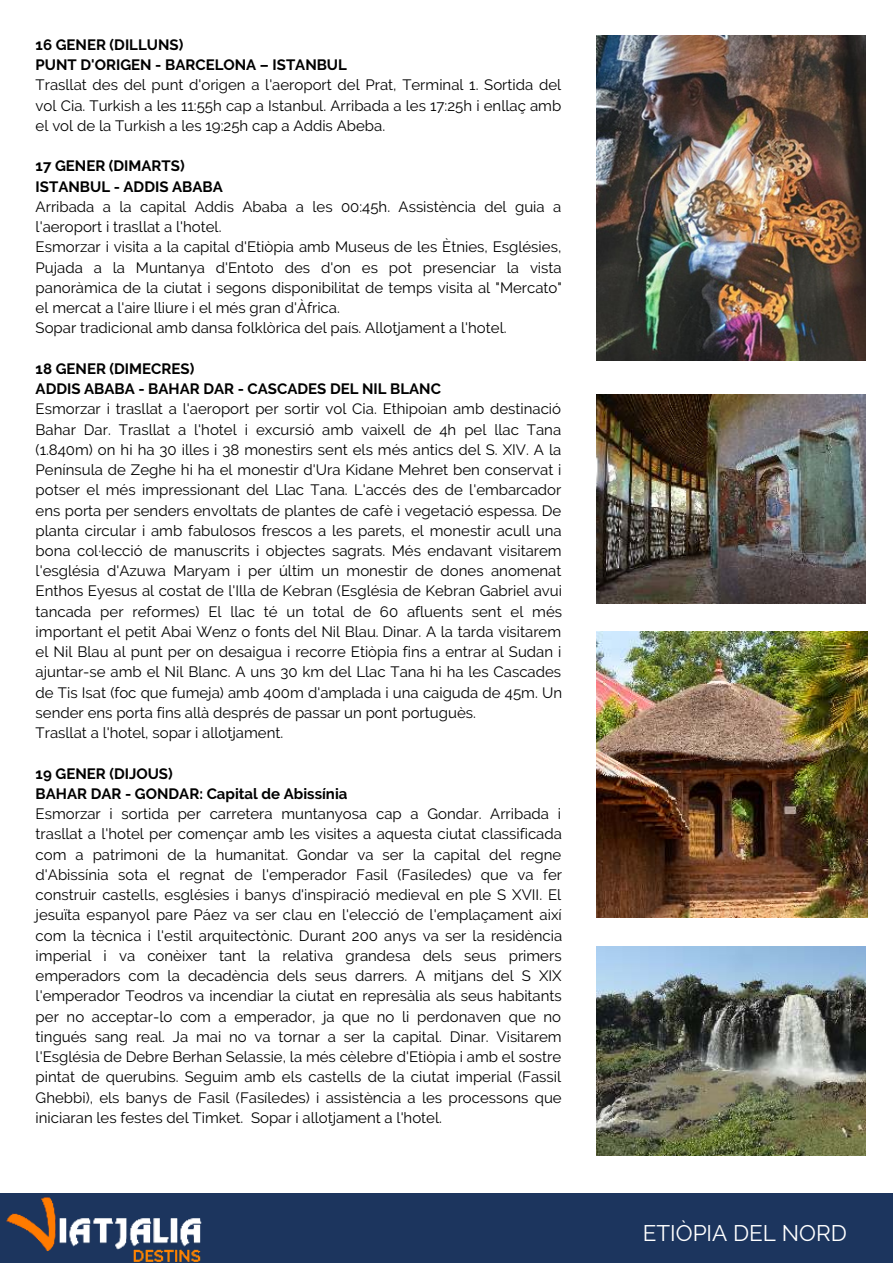
<style>
.page{position:relative;width:893px;height:1264px;background:#fff}
.page>*{position:absolute;margin:0;border:0;box-sizing:border-box;transform-origin:0 0}
.t1{font:22.5px "Raleway";color:#fff}
.t2{font:15px/20.2px "Raleway";color:#000;text-align:justify}
.t3{font:700 15px/20.2px "Raleway";color:#000}
</style>
<div class="page">
<img style="left:596px;top:36px;width:269px;height:325px">
<img style="left:596px;top:394px;width:269px;height:209px">
<img style="left:596px;top:631px;width:271px;height:287px">
<div style="left:0;top:1192px;width:892px;height:70px;background:#1c355e"></div>
<img style="left:0;top:1192px;width:222px;height:70px">
<img style="left:596px;top:946px;width:269px;height:209px">
<p class="t3" style="left:36px;top:35px;width:313px">16 GENER (DILLUNS)<br>PUNT D'ORIGEN - BARCELONA – ISTANBUL</p>
<p class="t2" style="left:36px;top:75px;width:527px">Trasllat des del punt d'origen a l'aeroport del Prat, Terminal 1. Sortida del vol Cia. Turkish a les 11:55h cap a Istanbul. Arribada a les 17:25h i enllaç amb el vol de la Turkish a les 19:25h cap a Addis Abeba.</p>
<p class="t3" style="left:36px;top:156px;width:189px">17 GENER (DIMARTS)<br>ISTANBUL - ADDIS ABABA</p>
<p class="t2" style="left:36px;top:196px;width:527px;text-align:left">Arribada a la capital Addis Ababa a les 00:45h. Assistència del guia a l'aeroport i trasllat a l'hotel.<br>Esmorzar i visita a la capital d'Etiòpia amb Museus de les Ètnies, Esglésies, Pujada a la Muntanya d'Entoto des d'on es pot presenciar la vista panoràmica de la ciutat i segons disponibilitat de temps visita al "Mercato" el mercat a l'aire lliure i el més gran d'Àfrica.<br>Sopar tradicional amb dansa folklòrica del país. Allotjament a l'hotel.</p>
<p class="t3" style="left:36px;top:358px;width:407px">18 GENER (DIMECRES)<br>ADDIS ABABA - BAHAR DAR - CASCADES DEL NIL BLANC</p>
<p class="t2" style="left:36px;top:399px;width:528px;text-align:left">Esmorzar i trasllat a l'aeroport per sortir vol Cia. Ethipoian amb destinació Bahar Dar. Trasllat a l'hotel i excursió amb vaixell de 4h pel llac Tana (1.840m) on hi ha 30 illes i 38 monestirs sent els més antics del S. XIV. A la Península de Zeghe hi ha el monestir d'Ura Kidane Mehret ben conservat i potser el més impressionant del Llac Tana. L'accés des de l'embarcador ens porta per senders envoltats de plantes de cafè i vegetació espessa. De planta circular i amb fabulosos frescos a les parets, el monestir acull una bona col·lecció de manuscrits i objectes sagrats. Més endavant visitarem l'església d'Azuwa Maryam i per últim un monestir de dones anomenat Enthos Eyesus al costat de l'Illa de Kebran (Església de Kebran Gabriel avui tancada per reformes) El llac té un total de 60 afluents sent el més important el petit Abai Wenz o fonts del Nil Blau. Dinar. A la tarda visitarem el Nil Blau al punt per on desaigua i recorre Etiòpia fins a entrar al Sudan i ajuntar-se amb el Nil Blanc. A uns 30 km del Llac Tana hi ha les Cascades de Tis Isat (foc que fumeja) amb 400m d'amplada i una caiguda de 45m. Un sender ens porta fins allà després de passar un pont portuguès.<br>Trasllat a l'hotel, sopar i allotjament.</p>
<p class="t3" style="left:36px;top:763px;width:313px">19 GENER (DIJOUS)<br>BAHAR DAR - GONDAR: Capital de Abissínia</p>
<p class="t2" style="left:36px;top:803px;width:528px">Esmorzar i sortida per carretera muntanyosa cap a Gondar. Arribada i trasllat a l'hotel per començar amb les visites a aquesta ciutat classificada com a patrimoni de la humanitat. Gondar va ser la capital del regne d'Abissínia sota el regnat de l'emperador Fasil (Fasíledes) que va fer construir castells, esglésies i banys d'inspiració medieval en ple S XVII. El jesuïta espanyol pare Páez va ser clau en l'elecció de l'emplaçament així com la tècnica i l'estil arquitectònic. Durant 200 anys va ser la residència imperial i va conèixer tant la relativa grandesa dels seus primers emperadors com la decadència dels seus darrers. A mitjans del S XIX l'emperador Teodros va incendiar la ciutat en represàlia als seus habitants per no acceptar-lo com a emperador, ja que no li perdonaven que no tingués sang real. Ja mai no va tornar a ser la capital. Dinar. Visitarem l'Església de Debre Berhan Selassie, la més cèlebre d'Etiòpia i amb el sostre pintat de querubins. Seguim amb els castells de la ciutat imperial (Fassil Ghebbi), els banys de Fasil (Fasíledes) i assistència a les processons que iniciaran les festes del Timket. Sopar i allotjament a l'hotel.</p>
<h1 class="t1" style="left:642px;top:1220px;width:205px">ETIÒPIA DEL NORD</h1>
</div>
